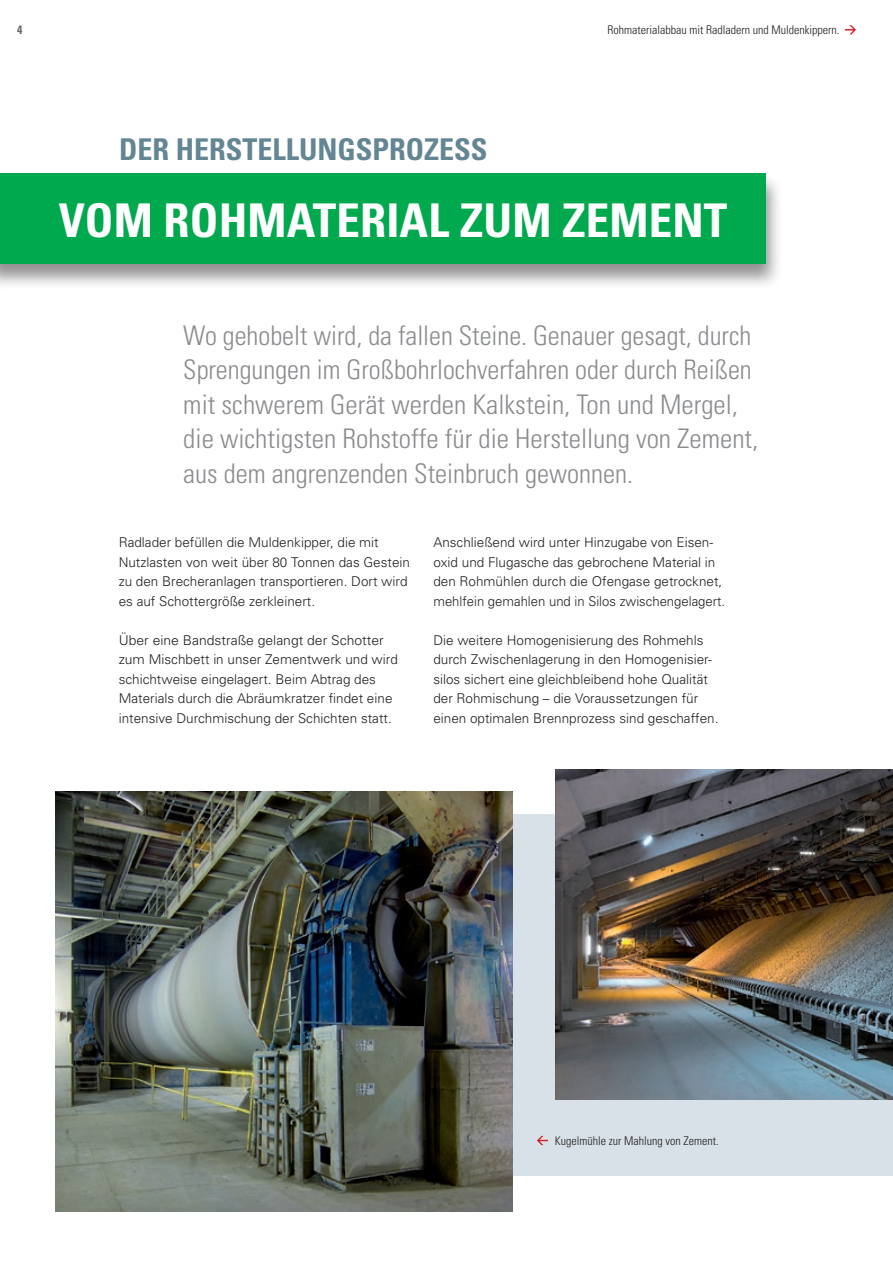
<style>
.page{position:relative;width:893px;height:1263px;background:#fff}
.page>*{position:absolute;margin:0;border:0;box-sizing:border-box;transform-origin:0 0}
.t1{font:700 condensed 46.5px "Univers";letter-spacing:.005em;color:#fff}
.t2{font:700 condensed 30px "Univers";color:#638594}
.t3{font:300 condensed 27px/34.5px "Univers";color:#8a8c8f}
.t4{font:300 13.5px/19.5px "Univers";color:#231f20}
.t5{font:300 condensed 12px "Univers";color:#231f20}
.t6{font:700 condensed 12px "Univers";color:#636366}
</style>
<div class="page">
<div style="left:466px;top:815px;width:427px;height:361px;background:#d8e1e7"></div>
<div style="left:0;top:171px;width:783px;height:119px;background:#231f20;opacity:.5"></div>
<div style="left:0;top:173px;width:765px;height:91px;background:#00a94e"></div>
<img style="left:55px;top:791px;width:458px;height:420px">
<img style="left:556px;top:769px;width:337px;height:330px">
<svg style="left:537px;top:1136px;width:11px;height:9px"></svg>
<svg style="left:845px;top:25px;width:11px;height:9px"></svg>
<p class="t6" style="left:17px;top:22px;width:7px">4</p>
<p class="t5" style="left:608px;top:23px;width:233px">Rohmaterialabbau mit Radladern und Muldenkippern.</p>
<h2 class="t2" style="left:119px;top:131px;width:370px">DER HERSTELLUNGSPROZESS</h2>
<h1 class="t1" style="left:59px;top:192px;width:670px">VOM ROHMATERIAL ZUM ZEMENT</h1>
<p class="t3" style="left:183px;top:317px;width:577px">Wo gehobelt wird, da fallen Steine. Genauer gesagt, durch Sprengungen im Großbohrlochverfahren oder durch Reißen mit schwerem Gerät werden Kalkstein, Ton und Mergel, die wichtigsten Rohstoffe für die Herstellung von Zement, aus dem angrenzenden Steinbruch gewonnen.</p>
<p class="t4" style="left:119px;top:532px;width:293px">Radlader befüllen die Muldenkipper, die mit Nutzlasten von weit über 80 Tonnen das Gestein zu den Brecheranlagen transportieren. Dort wird es auf Schottergröße zerkleinert.</p>
<p class="t4" style="left:119px;top:630px;width:281px">Über eine Bandstraße gelangt der Schotter zum Mischbett in unser Zementwerk und wird schichtweise eingelagert. Beim Abtrag des Materials durch die Abräumkratzer findet eine intensive Durchmischung der Schichten statt.</p>
<p class="t4" style="left:433px;top:532px;width:293px">Anschließend wird unter Hinzugabe von Eisen&shy;oxid und Flugasche das gebrochene Material in den Rohmühlen durch die Ofengase getrocknet, mehlfein gemahlen und in Silos zwischengelagert.</p>
<p class="t4" style="left:433px;top:630px;width:287px">Die weitere Homogenisierung des Rohmehls durch Zwischenlagerung in den Homogenisier&shy;silos sichert eine gleichbleibend hohe Qualität der Rohmischung – die Voraussetzungen für einen optimalen Brennprozess sind geschaffen.</p>
<p class="t5" style="left:555px;top:1133px;width:165px">Kugelmühle zur Mahlung von Zement.</p>
</div>
